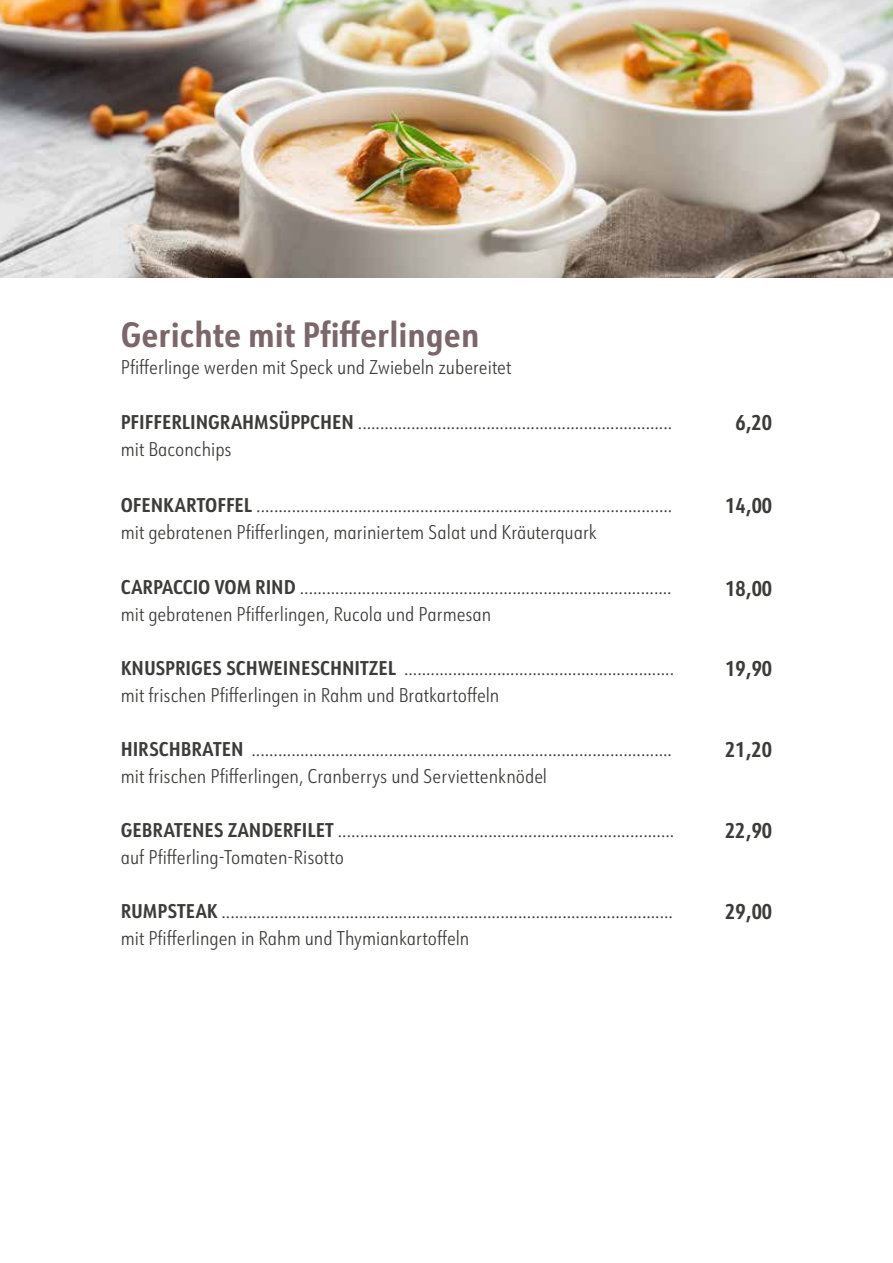
<style>
.page{position:relative;width:893px;height:1263px;background:#fff}
.page>*{position:absolute;margin:0;border:0;box-sizing:border-box;transform-origin:0 0}
.t1{font:700 34.5px "URW Form Cond";color:#7b666a}
.t2{font:700 21px "URW Form Cond";color:#3c3c3b}
.t3{font:300 19.5px/27px "URW Form Cond";color:#3c3c3b}
.s1{font-weight:700}
</style>
<div class="page">
<img style="left:0;top:0;width:893px;height:277px">
<h1 class="t1" style="left:121px;top:311px;width:360px">Gerichte mit Pfifferlingen</h1>
<p class="t3" style="left:121px;top:353px;width:392px">Pfifferlinge werden mit Speck und Zwiebeln zubereitet</p>
<p class="t3" style="left:121px;top:408px;width:553px"><span class="s1">PFIFFERLINGRAHMSÜPPCHEN</span> ....................................................................... mit Baconchips</p>
<p class="t2" style="left:736px;top:408px;width:38px">6,20</p>
<p class="t3" style="left:121px;top:491px;width:553px"><span class="s1">OFENKARTOFFEL</span> .............................................................................................. mit gebratenen Pfifferlingen, mariniertem Salat und Kräuterquark</p>
<p class="t2" style="left:725px;top:491px;width:48px">14,00</p>
<p class="t3" style="left:121px;top:573px;width:552px"><span class="s1">CARPACCIO VOM RIND</span> .................................................................................... mit gebratenen Pfifferlingen, Rucola und Parmesan</p>
<p class="t2" style="left:725px;top:573px;width:48px">18,00</p>
<p class="t3" style="left:121px;top:654px;width:555px"><span class="s1">KNUSPRIGES SCHWEINESCHNITZEL</span> ............................................................. mit frischen Pfifferlingen in Rahm und Bratkartoffeln</p>
<p class="t2" style="left:725px;top:654px;width:48px">19,90</p>
<p class="t3" style="left:121px;top:735px;width:553px"><span class="s1">HIRSCHBRATEN</span> ............................................................................................... mit frischen Pfifferlingen, Cranberrys und Serviettenknödel</p>
<p class="t2" style="left:725px;top:735px;width:48px">21,20</p>
<p class="t3" style="left:121px;top:816px;width:555px"><span class="s1">GEBRATENES ZANDERFILET</span> ............................................................................ auf Pfifferling-Tomaten-Risotto</p>
<p class="t2" style="left:725px;top:816px;width:48px">22,90</p>
<p class="t3" style="left:121px;top:897px;width:554px"><span class="s1">RUMPSTEAK</span> ...................................................................................................... mit Pfifferlingen in Rahm und Thymiankartoffeln</p>
<p class="t2" style="left:725px;top:897px;width:48px">29,00</p>
</div>
